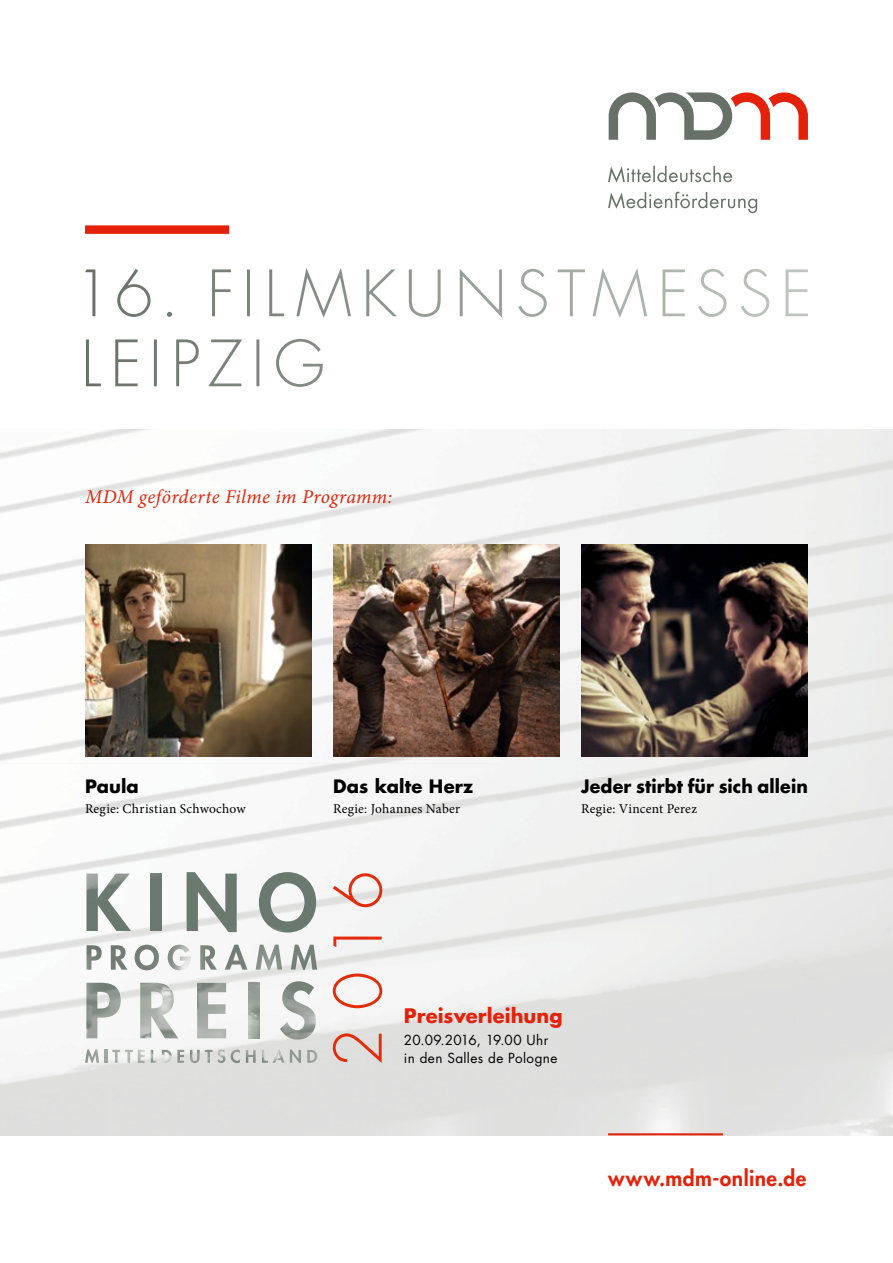
<style>
.page{position:relative;width:893px;height:1263px;background:#fff}
.page>*{position:absolute;margin:0;border:0;box-sizing:border-box;transform-origin:0 0}
.t1{font:800 21px "Futura Std";letter-spacing:.025em;color:#e4220a}
.t2{font:italic 19.5px "Minion Pro";letter-spacing:.02em;color:#e4220a}
.t3{font:700 19.5px "Futura Std";letter-spacing:.005em;color:#e4220a}
.t4{font:700 18px "Futura Std";letter-spacing:.005em;color:#000}
.t5{font:13.5px "Minion Pro";letter-spacing:.02em;color:#000}
.t6{font:13.5px/18px "Futura Std";letter-spacing:.03em;color:#000}
</style>
<div class="page">
<div style="left:85px;top:225px;width:144px;height:9px;background:#e4220a"></div>
<svg style="left:609px;top:92px;width:199px;height:48px"></svg>
<svg style="left:608px;top:166px;width:149px;height:47px"></svg>
<img style="left:85px;top:544px;width:227px;height:213px">
<img style="left:333px;top:544px;width:227px;height:213px">
<img style="left:581px;top:544px;width:227px;height:213px">
<svg style="left:85px;top:268px;width:723px;height:119px"></svg>
<img style="left:259px;top:872px;width:57px;height:60px">
<img style="left:187px;top:872px;width:50px;height:60px">
<img style="left:151px;top:874px;width:11px;height:57px">
<img style="left:87px;top:874px;width:44px;height:57px">
<img style="left:291px;top:945px;width:26px;height:25px">
<img style="left:256px;top:945px;width:26px;height:25px">
<img style="left:225px;top:945px;width:22px;height:24px">
<img style="left:168px;top:945px;width:23px;height:25px">
<img style="left:135px;top:945px;width:24px;height:25px">
<img style="left:200px;top:945px;width:17px;height:24px">
<img style="left:111px;top:945px;width:16px;height:24px">
<img style="left:87px;top:945px;width:15px;height:24px">
<img style="left:280px;top:981px;width:36px;height:59px">
<img style="left:249px;top:983px;width:11px;height:55px">
<img style="left:197px;top:983px;width:29px;height:55px">
<img style="left:140px;top:983px;width:38px;height:55px">
<img style="left:86px;top:983px;width:35px;height:55px">
<img style="left:290px;top:1049px;width:11px;height:14px">
<img style="left:273px;top:1049px;width:12px;height:14px">
<img style="left:230px;top:1049px;width:10px;height:14px">
<img style="left:217px;top:1049px;width:8px;height:14px">
<img style="left:85px;top:1049px;width:14px;height:14px">
<svg style="left:307px;top:1050px;width:10px;height:13px"></svg>
<svg style="left:262px;top:1050px;width:6px;height:13px"></svg>
<svg style="left:246px;top:1050px;width:10px;height:13px"></svg>
<svg style="left:190px;top:1050px;width:23px;height:13px"></svg>
<svg style="left:151px;top:1050px;width:33px;height:13px"></svg>
<svg style="left:105px;top:1050px;width:40px;height:13px"></svg>
<svg style="left:333px;top:873px;width:49px;height:190px"></svg>
<hr style="left:608px;top:1133px;width:115px;height:2px;background:#e4220a">
<h2 class="t2" style="left:85px;top:484px;width:309px">MDM geförderte Filme im Programm:</h2>
<h3 class="t4" style="left:85px;top:774px;width:55px">Paula</h3>
<p class="t5" style="left:85px;top:800px;width:162px">Regie: Christian Schwochow</p>
<h3 class="t4" style="left:333px;top:774px;width:142px">Das kalte Herz</h3>
<p class="t5" style="left:333px;top:800px;width:129px">Regie: Johannes Naber</p>
<h3 class="t4" style="left:581px;top:774px;width:228px">Jeder stirbt für sich allein</h3>
<p class="t5" style="left:581px;top:800px;width:117px">Regie: Vincent Perez</p>
<h2 class="t3" style="left:404px;top:1003px;width:160px">Preisverleihung</h2>
<p class="t6" style="left:404px;top:1031px;width:155px">20.09.2016, 19.00 Uhr in den Salles de Pologne</p>
<h1 class="t1" style="left:608px;top:1165px;width:200px">www.mdm-online.de</h1>
</div>
